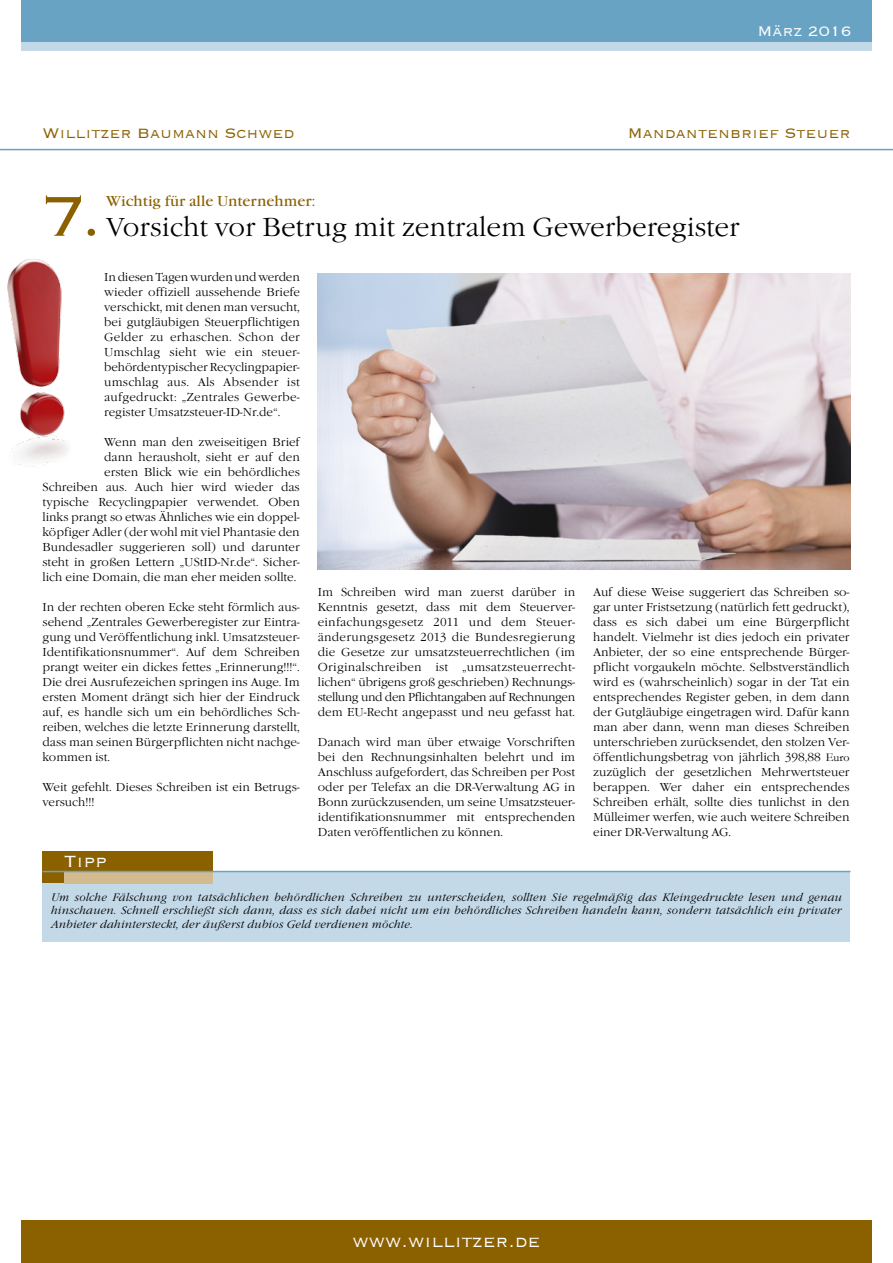
<style>
.page{position:relative;width:893px;height:1263px;background:#fff}
.page>*{position:absolute;margin:0;border:0;box-sizing:border-box;transform-origin:0 0}
.t1{font:300 73.5px "Copperplate";color:#8b6100}
.t2{font:300 27px "Garamond Itc T";color:#000}
.t3{font:300 21px "Copperplate";color:#fff}
.t4{font:300 18px "Copperplate";color:#8b6100}
.t5{font:300 18px "Copperplate";color:#fff}
.t6{font:15px "Garamond Itc T";color:#8b6100}
.t7{font:300 12px/15px "Garamond Itc T";color:#000;text-align:justify}
.t8{font:italic 300 11.25px/13.5px "Garamond Itc T";letter-spacing:.02em;color:#000;text-align:justify}
.s1{font-family:"Garamond";font-weight:400}
</style>
<div class="page">
<div style="left:21px;top:1220px;width:851px;height:43px;background:#8b6100"></div>
<div style="left:21px;top:0;width:851px;height:43px;background:#69a3c3"></div>
<div style="left:21px;top:43px;width:851px;height:8px;background:#c3d9e8"></div>
<hr style="left:0;top:149px;width:893px;height:1px;background:#69a3c3">
<div style="left:43px;top:872px;width:807px;height:69px;background:#c3d9e8"></div>
<div style="left:43px;top:851px;width:170px;height:32px;background:#8b6100"></div>
<div style="left:64px;top:872px;width:149px;height:11px;background:#d4ba8f"></div>
<hr style="left:43px;top:871px;width:807px;height:1px;background:#69a3c3">
<img style="left:7px;top:259px;width:61px;height:208px">
<img style="left:318px;top:273px;width:532px;height:297px">
<h3 class="t5" style="left:757px;top:19px;width:96px">März 2016</h3>
<h3 class="t4" style="left:43px;top:121px;width:254px">Willitzer Baumann Schwed</h3>
<h3 class="t4" style="left:628px;top:121px;width:224px">Mandantenbrief Steuer</h3>
<p class="t6" style="left:106px;top:192px;width:211px">Wichtig für alle Unternehmer:</p>
<h1 class="t1" style="left:43px;top:168px;width:62px">7.</h1>
<h2 class="t2" style="left:106px;top:211px;width:635px">Vorsicht vor Betrug mit zentralem Gewerberegister</h2>
<p class="t7" style="left:104px;top:270px;width:197px">In diesen Tagen wurden und werden wieder offiziell aussehende Briefe verschickt, mit denen man versucht, bei gutgläubigen Steuerpflichtigen Gelder zu erhaschen. Schon der Umschlag sieht wie ein steuer&shy;behördentypischer Recyclingpapier&shy;umschlag aus. Als Absender ist aufgedruckt: „Zentrales Gewerbe&shy;register Umsatzsteuer-ID-Nr.de“.</p>
<p class="t7" style="left:43px;top:435px;width:259px;text-align:right">Wenn man den zweiseitigen Brief<br>dann herausholt, sieht er auf den<br>ersten Blick wie ein behördliches<br>Schreiben aus. Auch hier wird wieder das typische Recyclingpapier verwendet. Oben links prangt so etwas Ähnliches wie ein doppel&shy;köpfiger Adler (der wohl mit viel Phantasie den Bundesadler suggerieren soll) und darunter steht in großen Lettern „UStID-Nr.de“. Sicher&shy;lich eine Domain, die man eher meiden sollte.</p>
<p class="t7" style="left:43px;top:600px;width:259px">In der rechten oberen Ecke steht förmlich aus&shy;sehend „Zentrales Gewerberegister zur Eintra&shy;gung und Veröffentlichung inkl. Umsatzsteuer-Identifikationsnummer“. Auf dem Schreiben prangt weiter ein dickes fettes „Erinnerung!!!“.<br>Die drei Ausrufezeichen springen ins Auge. Im ersten Moment drängt sich hier der Eindruck auf, es handle sich um ein behördliches Sch&shy;reiben, welches die letzte Erinnerung darstellt, dass man seinen Bürgerpflichten nicht nachge&shy;kommen ist.</p>
<p class="t7" style="left:43px;top:780px;width:259px">Weit gefehlt. Dieses Schreiben ist ein Betrugs&shy;versuch!!!</p>
<p class="t7" style="left:318px;top:585px;width:259px">Im Schreiben wird man zuerst darüber in Kenntnis gesetzt, dass mit dem Steuerver&shy;einfachungsgesetz 2011 und dem Steuer&shy;änderungsgesetz 2013 die Bundesregierung die Gesetze zur umsatzsteuerrechtlichen (im Originalschreiben ist „umsatzsteuerrecht&shy;lichen“ übrigens groß geschrieben) Rechnungs&shy;stellung und den Pflichtangaben auf Rechnungen dem EU-Recht angepasst und neu gefasst hat.</p>
<p class="t7" style="left:318px;top:735px;width:259px">Danach wird man über etwaige Vorschriften bei den Rechnungsinhalten belehrt und im Anschluss aufgefordert, das Schreiben per Post oder per Telefax an die DR-Verwaltung AG in Bonn zurückzusenden, um seine Umsatzsteuer&shy;identifikationsnummer mit entsprechenden Daten veröffentlichen zu können.</p>
<p class="t7" style="left:593px;top:585px;width:258px">Auf diese Weise suggeriert das Schreiben so&shy;gar unter Fristsetzung (natürlich fett gedruckt), dass es sich dabei um eine Bürgerpflicht handelt. Vielmehr ist dies jedoch ein privater Anbieter, der so eine entsprechende Bürger&shy;pflicht vorgaukeln möchte. Selbstverständlich wird es (wahrscheinlich) sogar in der Tat ein entsprechendes Register geben, in dem dann der Gutgläubige eingetragen wird. Dafür kann man aber dann, wenn man dieses Schreiben unterschrieben zurücksendet, den stolzen Ver&shy;öffentlichungsbetrag von jährlich 398,88 <span class="s1">Euro </span>zuzüglich der gesetzlichen Mehrwertsteuer berappen. Wer daher ein entsprechendes Schreiben erhält, sollte dies tunlichst in den Mülleimer werfen, wie auch weitere Schreiben einer DR-Verwaltung AG.</p>
<h3 class="t3" style="left:64px;top:848px;width:45px">Tipp</h3>
<p class="t8" style="left:51px;top:890px;width:792px">Um solche Fälschung von tatsächlichen behördlichen Schreiben zu unterscheiden, sollten Sie regelmäßig das Kleingedruckte lesen und genau hinschauen. Schnell erschließt sich dann, dass es sich dabei nicht um ein behördliches Schreiben handeln kann, sondern tatsächlich ein privater Anbieter dahintersteckt, der äußerst dubios Geld verdienen möchte.</p>
<h3 class="t3" style="left:353px;top:1227px;width:189px">www.willitzer.de</h3>
</div>
